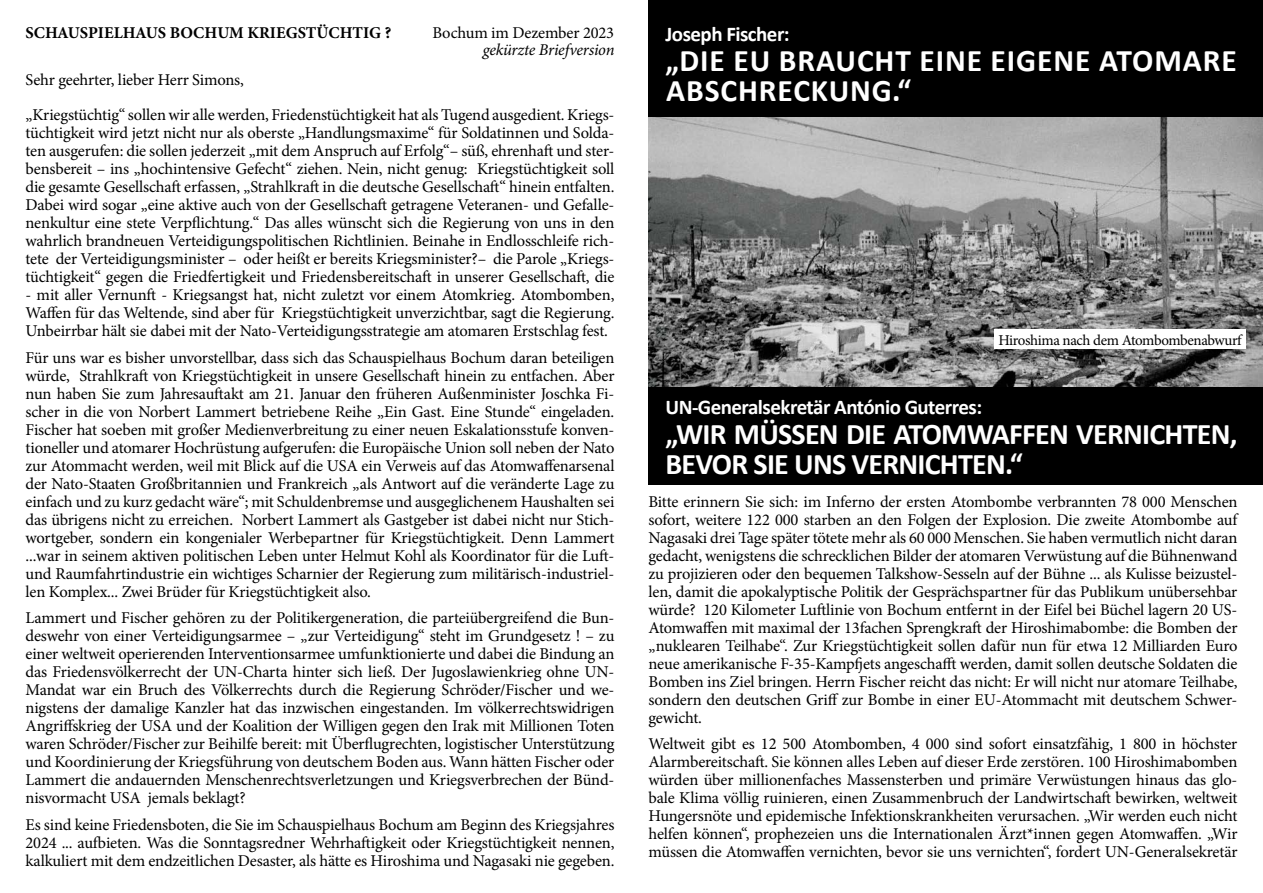
<style>
.page{position:relative;width:1263px;height:893px;background:#fff}
.page>*{position:absolute;margin:0;border:0;box-sizing:border-box;transform-origin:0 0}
.t1{font:700 31.5px/30px "Calibri";letter-spacing:.03em;color:#fff}
.t2{font:700 30px/30px "Calibri";letter-spacing:-.025em;color:#fff}
.t3{font:700 21px "Calibri";letter-spacing:-.025em;color:#fff}
.t4{font:16.5px/18px "Minion Pro";letter-spacing:-.01em;color:#000;text-align:justify}
.t5{font:700 16.5px "Minion Pro";color:#000}
.t6{font:italic 16.5px "Minion Pro";letter-spacing:-.015em;color:#000}
.t7{font:15px "Minion Pro";letter-spacing:-.03em;color:#000}
</style>
<div class="page">
<img style="left:648px;top:116px;width:615px;height:271px">
<div style="left:994px;top:330px;width:252px;height:19px;background:#fff"></div>
<div style="left:648px;top:387px;width:615px;height:98px;background:#000"></div>
<div style="left:648px;top:0;width:615px;height:116px;background:#000"></div>
<p class="t5" style="left:26px;top:21px;width:367px">SCHAUSPIELHAUS BOCHUM KRIEGSTÜCHTIG ?</p>
<p class="t4" style="left:432px;top:23px;width:183px">Bochum im Dezember 2023</p>
<p class="t4" style="left:26px;top:63px;width:590px;line-height:35px">Sehr geehrter, lieber Herr Simons,<br>„Kriegstüchtig“ sollen wir alle werden, Friedenstüchtigkeit hat als Tugend ausgedient. Kriegs-</p>
<p class="t4" style="left:26px;top:124px;width:590px">tüchtigkeit wird jetzt nicht nur als oberste „Handlungsmaxime“ für Soldatinnen und Solda&shy;ten ausgerufen: die sollen jederzeit „mit dem Anspruch auf Erfolg“– süß, ehrenhaft und ster&shy;bensbereit – ins „hochintensive Gefecht“ ziehen. Nein, nicht genug: Kriegstüchtigkeit soll die gesamte Gesellschaft erfassen, „Strahlkraft in die deutsche Gesellschaft“ hinein entfalten.<br>Dabei wird sogar „eine aktive auch von der Gesellschaft getragene Veteranen- und Gefalle&shy;nenkultur eine stete Verpflichtung.“ Das alles wünscht sich die Regierung von uns in den wahrlich brandneuen Verteidigungspolitischen Richtlinien. Beinahe in Endlosschleife rich&shy;tete der Verteidigungsminister – oder heißt er bereits Kriegsminister?– die Parole „Kriegs&shy;tüchtigkeit“ gegen die Friedfertigkeit und Friedensbereitschaft in unserer Gesellschaft, die</p>
<p class="t4" style="left:26px;top:286px;width:590px">- mit aller Vernunft - Kriegsangst hat, nicht zuletzt vor einem Atomkrieg. Atombomben, Waffen für das Weltende, sind aber für Kriegstüchtigkeit unverzichtbar, sagt die Regierung.<br>Unbeirrbar hält sie dabei mit der Nato-Verteidigungsstrategie am atomaren Erstschlag fest.</p>
<p class="t4" style="left:26px;top:349px;width:590px">Für uns war es bisher unvorstellbar, dass sich das Schauspielhaus Bochum daran beteiligen würde, Strahlkraft von Kriegstüchtigkeit in unsere Gesellschaft hinein zu entfachen. Aber nun haben Sie zum Jahresauftakt am 21. Januar den früheren Außenminister Joschka Fi&shy;scher in die von Norbert Lammert betriebene Reihe „Ein Gast. Eine Stunde“ eingeladen.<br>Fischer hat soeben mit großer Medienverbreitung zu einer neuen Eskalationsstufe konven&shy;tioneller und atomarer Hochrüstung aufgerufen: die Europäische Union soll neben der Nato zur Atommacht werden, weil mit Blick auf die USA ein Verweis auf das Atomwaffenarsenal der Nato-Staaten Großbritannien und Frankreich „als Antwort auf die veränderte Lage zu einfach und zu kurz gedacht wäre“; mit Schuldenbremse und ausgeglichenem Haushalten sei das übrigens nicht zu erreichen. Norbert Lammert als Gastgeber ist dabei nicht nur Stich&shy;wortgeber, sondern ein kongenialer Werbepartner für Kriegstüchtigkeit. Denn Lammert ...war in seinem aktiven politischen Leben unter Helmut Kohl als Koordinator für die Luft&shy;und Raumfahrtindustrie ein wichtiges Scharnier der Regierung zum militärisch-industriel&shy;len Komplex... Zwei Brüder für Kriegstüchtigkeit also.</p>
<p class="t4" style="left:26px;top:609px;width:590px">Lammert und Fischer gehören zu der Politikergeneration, die parteiübergreifend die Bun&shy;deswehr von einer Verteidigungsarmee – „zur Verteidigung“ steht im Grundgesetz ! – zu einer weltweit operierenden Interventionsarmee umfunktionierte und dabei die Bindung an das Friedensvölkerrecht der UN-Charta hinter sich ließ. Der Jugoslawienkrieg ohne UN-Mandat war ein Bruch des Völkerrechts durch die Regierung Schröder/Fischer und we&shy;nigstens der damalige Kanzler hat das inzwischen eingestanden. Im völkerrechtswidrigen Angriffskrieg der USA und der Koalition der Willigen gegen den Irak mit Millionen Toten waren Schröder/Fischer zur Beihilfe bereit: mit Überflugrechten, logistischer Unterstützung und Koordinierung der Kriegsführung von deutschem Boden aus. Wann hätten Fischer oder Lammert die andauernden Menschenrechtsverletzungen und Kriegsverbrechen der Bünd&shy;nisvormacht USA jemals beklagt?</p>
<p class="t4" style="left:26px;top:816px;width:590px">Es sind keine Friedensboten, die Sie im Schauspielhaus Bochum am Beginn des Kriegsjahres 2024 ... aufbieten. Was die Sonntagsredner Wehrhaftigkeit oder Kriegstüchtigkeit nennen, kalkuliert mit dem endzeitlichen Desaster, als hätte es Hiroshima und Nagasaki nie gegeben.</p>
<p class="t6" style="left:483px;top:39px;width:133px">gekürzte Briefversion</p>
<p class="t3" style="left:665px;top:21px;width:126px">Joseph Fischer:</p>
<h1 class="t1" style="left:665px;top:46px;width:573px">„DIE EU BRAUCHT EINE EIGENE ATOMARE<br>ABSCHRECKUNG.“</h1>
<p class="t7" style="left:998px;top:330px;width:245px">Hiroshima nach dem Atombombenabwurf</p>
<p class="t3" style="left:665px;top:393px;width:318px">UN-Generalsekretär António Guterres:</p>
<h2 class="t2" style="left:665px;top:419px;width:573px">„WIR MÜSSEN DIE ATOMWAFFEN VERNICHTEN,<br>BEVOR SIE UNS VERNICHTEN.“</h2>
<p class="t4" style="left:648px;top:493px;width:590px">Bitte erinnern Sie sich: im Inferno der ersten Atombombe verbrannten 78 000 Menschen sofort, weitere 122 000 starben an den Folgen der Explosion. Die zweite Atombombe auf Nagasaki drei Tage später tötete mehr als 60 000 Menschen. Sie haben vermutlich nicht daran gedacht, wenigstens die schrecklichen Bilder der atomaren Verwüstung auf die Bühnenwand zu projizieren oder den bequemen Talkshow-Sesseln auf der Bühne ... als Kulisse beizustel&shy;len, damit die apokalyptische Politik der Gesprächspartner für das Publikum unübersehbar würde? 120 Kilometer Luftlinie von Bochum entfernt in der Eifel bei Büchel lagern 20 US-Atomwaffen mit maximal der 13fachen Sprengkraft der Hiroshimabombe: die Bomben der „nuklearen Teilhabe“. Zur Kriegstüchtigkeit sollen dafür nun für etwa 12 Milliarden Euro neue amerikanische F-35-Kampfjets angeschafft werden, damit sollen deutsche Soldaten die Bomben ins Ziel bringen. Herrn Fischer reicht das nicht: Er will nicht nur atomare Teilhabe, sondern den deutschen Griff zur Bombe in einer EU-Atommacht mit deutschem Schwer&shy;gewicht.</p>
<p class="t4" style="left:648px;top:735px;width:590px">Weltweit gibt es 12 500 Atombomben, 4 000 sind sofort einsatzfähig, 1 800 in höchster Alarmbereitschaft. Sie können alles Leben auf dieser Erde zerstören. 100 Hiroshimabomben würden über millionenfaches Massensterben und primäre Verwüstungen hinaus das glo&shy;bale Klima völlig ruinieren, einen Zusammenbruch der Landwirtschaft bewirken, weltweit Hungersnöte und epidemische Infektionskrankheiten verursachen. „Wir werden euch nicht helfen können“, prophezeien uns die Internationalen Ärzt*innen gegen Atomwaffen. „Wir müssen die Atomwaffen vernichten, bevor sie uns vernichten“, fordert UN-Generalsekretär</p>
</div>
